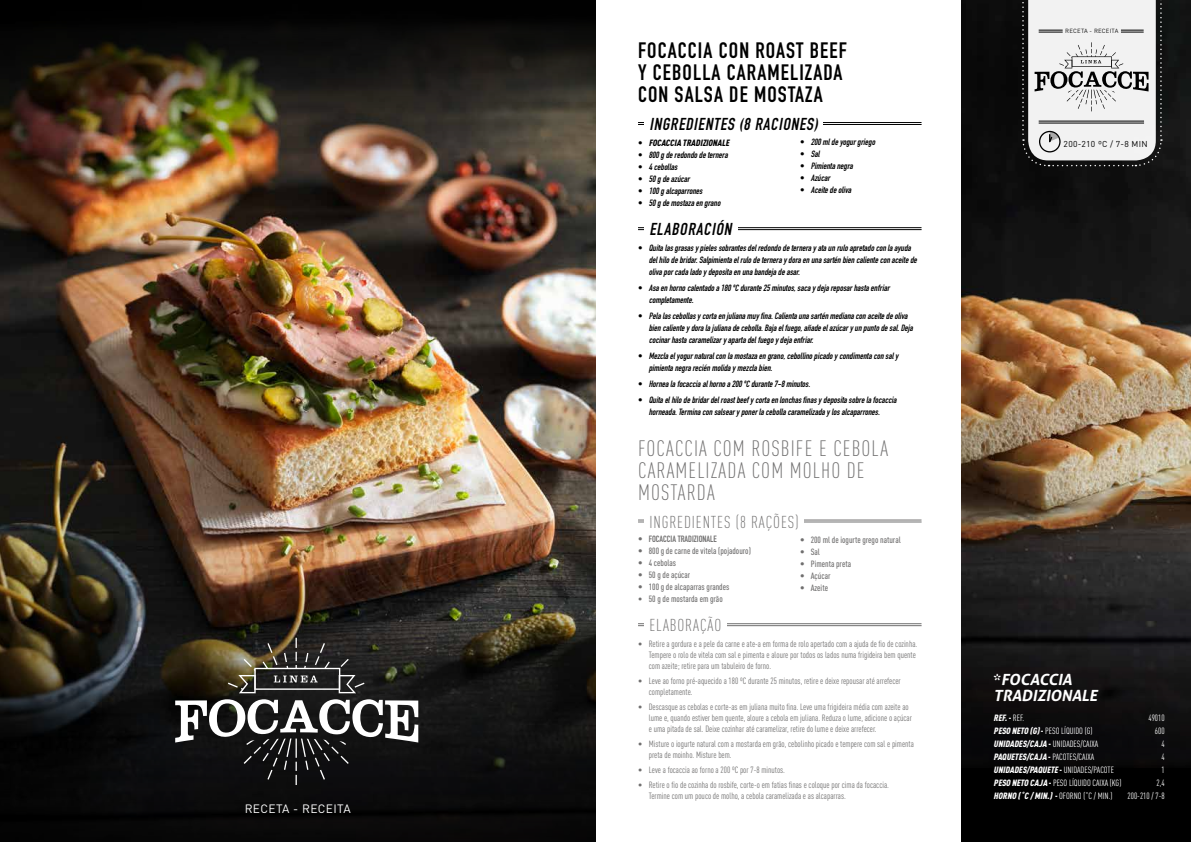
<style>
.page{position:relative;width:1191px;height:842px;background:#fff}
.page>*{position:absolute;margin:0;border:0;box-sizing:border-box;transform-origin:0 0}
.t1{font:700 22px/22px "DIN Condensed";letter-spacing:.05em;color:#000}
.t2{font:300 22px/22px "DIN Cond";letter-spacing:.05em;color:#706f6f}
.t3{font:italic 700 17px "DIN Condensed";color:#000}
.t4{font:300 17px "DIN Cond";letter-spacing:.05em;color:#706f6f}
.t5{font:italic 700 15.4px/16px "Aller";color:#fff}
.t6{font:12px "DIN";letter-spacing:.03em;color:#fff}
.t7{font:italic 700 9px/12px "DIN Condensed";color:#000}
.t8{font:9px/11px "DIN Cond";color:#706f6f}
.t9{font:500 9px "DIN Cond";color:#706f6f}
.t10{font:9px "DIN Cond";color:#fff}
.t11{font:italic 900 9px "DIN Cond";color:#fff}
.t12{font:700 9px "DIN Condensed";color:#706f6f}
.t13{font:italic 900 9px "DIN Cond";color:#000}
.t14{font:8.5px "DIN";letter-spacing:.03em;color:#000}
.t15{font:6px "DIN";letter-spacing:.03em;color:#000}
.s1{font-family:"DIN Condensed";font-weight:700;font-style:normal}
.s2{font-style:normal}
.s3{font-family:"DIN Condensed";font-weight:700}
.s4{font-weight:400}
.s5{font-weight:400;font-style:normal}
.s6{font-weight:900;font-style:italic}
.s7{font-weight:900}
</style>
<div class="page">
<img style="left:961px;top:0;width:230px;height:490px">
<img style="left:0;top:170px;width:595px;height:391px">
<img style="left:0;top:561px;width:595px;height:170px">
<img style="left:0;top:0;width:595px;height:170px">
<hr style="left:638px;top:623px;width:283px;height:1px;background:#706f6f">
<hr style="left:638px;top:625px;width:283px;height:1px;background:#706f6f">
<div style="left:644px;top:614px;width:82px;height:22px;background:#fff"></div>
<hr style="left:638px;top:520px;width:283px;height:1px;background:#706f6f">
<hr style="left:638px;top:522px;width:283px;height:1px;background:#706f6f">
<div style="left:644px;top:510px;width:160px;height:22px;background:#fff"></div>
<hr style="left:638px;top:227px;width:283px;height:1px;background:#000">
<hr style="left:638px;top:229px;width:283px;height:1px;background:#000">
<div style="left:644px;top:218px;width:94px;height:22px;background:#fff"></div>
<hr style="left:638px;top:122px;width:283px;height:1px;background:#000">
<hr style="left:638px;top:124px;width:283px;height:1px;background:#000">
<div style="left:644px;top:112px;width:178px;height:23px;background:#fff"></div>
<div style="left:0;top:731px;width:595px;height:111px;background:#0a090a"></div>
<svg style="left:961px;top:490px;width:230px;height:352px;background:#1c1916"></svg>
<svg style="left:1021px;top:0;width:141px;height:167px"></svg>
<svg style="left:175px;top:638px;width:243px;height:147px"></svg>
<h3 class="t6" style="left:245px;top:802px;width:108px">RECETA - RECEITA</h3>
<h1 class="t1" style="left:638px;top:39px;width:210px">FOCACCIA CON ROAST BEEF<br>Y CEBOLLA CARAMELIZADA<br>CON SALSA DE MOSTAZA</h1>
<h2 class="t3" style="left:649px;top:112px;width:174px">INGREDIENTES (8 RACIONES)</h2>
<p class="t13" style="left:638px;top:137px;width:95px"><span class="s1">•</span> FOCACCIA TRADIZIONALE</p>
<p class="t7" style="left:638px;top:148px;width:93px"><span class="s2">•</span> 800gderedondodeternera</p>
<p class="t7" style="left:638px;top:160px;width:43px"><span class="s2">•</span> 4cebollas</p>
<p class="t7" style="left:638px;top:172px;width:55px"><span class="s2">•</span> 50gdeazúcar</p>
<p class="t7" style="left:638px;top:184px;width:68px"><span class="s2">•</span> 100galcaparrones</p>
<p class="t7" style="left:638px;top:196px;width:86px"><span class="s2">•</span> 50gdemostazaengrano</p>
<p class="t7" style="left:800px;top:136px;width:79px"><span class="s2">•</span> 200mldeyogurgriego</p>
<p class="t7" style="left:800px;top:148px;width:23px"><span class="s2">•</span> Sal</p>
<p class="t7" style="left:800px;top:160px;width:57px"><span class="s2">•</span> Pimientanegra</p>
<p class="t7" style="left:800px;top:172px;width:34px"><span class="s2">•</span> Azúcar</p>
<p class="t7" style="left:800px;top:184px;width:55px"><span class="s2">•</span> Aceitedeoliva</p>
<h2 class="t3" style="left:649px;top:217px;width:87px">ELABORACIÓN</h2>
<p class="t7" style="left:649px;top:241px;width:272px;text-indent:-11px"><span class="s2">•</span> Quitalasgrasasypielessobrantesdelredondodeternerayataunruloapretadoconlaayuda delhilodebridar.Salpimientaelrulodeterneraydoraenunasarténbiencalienteconaceitede olivaporcadaladoydepositaenunabandejadeasar.</p>
<p class="t7" style="left:649px;top:281px;width:244px;text-indent:-11px"><span class="s2">•</span> Asaenhornocalentadoa180ºCdurante25minutos,sacaydejareposarhastaenfriar completamente.</p>
<p class="t7" style="left:649px;top:309px;width:268px;text-indent:-11px"><span class="s2">•</span> Pelalascebollasycortaenjulianamuyfina.Calientaunasarténmedianaconaceitedeoliva biencalienteydoralajulianadecebolla.Bajaelfuego,añadeelazúcaryunpuntodesal.Deja cocinarhastacaramelizaryapartadelfuegoydejaenfriar.</p>
<p class="t7" style="left:649px;top:349px;width:253px;text-indent:-11px"><span class="s2">•</span> Mezclaelyogurnaturalconlamostazaengrano,cebollinopicadoycondimentaconsaly pimientanegrareciénmolidaymezclabien.</p>
<p class="t7" style="left:638px;top:377px;width:176px"><span class="s2">•</span> Hornealafocacciaalhornoa200ºCdurante7-8minutos.</p>
<p class="t7" style="left:649px;top:393px;width:251px;text-indent:-11px"><span class="s2">•</span> Quitaelhilodebridardelroastbeefycortaenlonchasfinasydepositasobrelafocaccia horneada.Terminaconsalsearyponerlacebollacaramelizadaylosalcaparrones.</p>
<h1 class="t2" style="left:638px;top:438px;width:251px">FOCACCIA COM ROSBIFE E CEBOLA<br>CARAMELIZADA COM MOLHO DE<br>MOSTARDA</h1>
<h2 class="t4" style="left:649px;top:512px;width:151px">INGREDIENTES (8 RAÇÕES)</h2>
<p class="t12" style="left:638px;top:533px;width:80px">• FOCACCIA TRADIZIONALE</p>
<p class="t9" style="left:638px;top:546px;width:114px"><span class="s3">•</span> 800 g de carne de vitela (pojadouro)</p>
<p class="t9" style="left:638px;top:558px;width:40px"><span class="s3">•</span> 4 cebolas</p>
<p class="t9" style="left:638px;top:570px;width:54px"><span class="s3">•</span> 50 g de açúcar</p>
<p class="t9" style="left:638px;top:582px;width:93px"><span class="s3">•</span> 100 g de alcaparras grandes</p>
<p class="t9" style="left:638px;top:594px;width:86px"><span class="s4">•</span> 50 g de mostarda em grão</p>
<p class="t9" style="left:800px;top:535px;width:102px"><span class="s3">•</span> 200 ml de iogurte grego natural</p>
<p class="t9" style="left:800px;top:547px;width:21px"><span class="s3">•</span> Sal</p>
<p class="t9" style="left:800px;top:559px;width:53px"><span class="s3">•</span> Pimenta preta</p>
<p class="t9" style="left:800px;top:571px;width:32px"><span class="s3">•</span> Açúcar</p>
<p class="t9" style="left:800px;top:583px;width:30px"><span class="s3">•</span> Azeite</p>
<h2 class="t4" style="left:649px;top:616px;width:73px">ELABORAÇÃO</h2>
<p class="t8" style="left:649px;top:639px;width:270px;text-indent:-11px">• Retire a gordura e a pele da carne e ate-a em forma de rolo apertado com a ajuda de fio de cozinha.<br>Tempere o rolo de vitela com sal e pimenta e aloure por todos os lados numa frigideira bem quente com azeite; retire para um tabuleiro de forno.</p>
<p class="t8" style="left:649px;top:676px;width:253px;text-indent:-11px">• Leve ao forno pré-aquecido a 180 ºC durante 25 minutos, retire e deixe repousar até arrefecer completamente.</p>
<p class="t8" style="left:649px;top:702px;width:265px;text-indent:-11px">• Descasque as cebolas e corte-as em juliana muito fina. Leve uma frigideira média com azeite ao lume e, quando estiver bem quente, aloure a cebola em juliana. Reduza o lume, adicione o açúcar e uma pitada de sal. Deixe cozinhar até caramelizar, retire do lume e deixe arrefecer.</p>
<p class="t8" style="left:649px;top:739px;width:267px;text-indent:-11px">• Misture o iogurte natural com a mostarda em grão, cebolinho picado e tempere com sal e pimenta preta de moinho. Misture bem.</p>
<p class="t8" style="left:638px;top:765px;width:149px">• Leve a focaccia ao forno a 200 ºC por 7-8 minutos.</p>
<p class="t8" style="left:649px;top:780px;width:242px;text-indent:-11px">• Retire o fio de cozinha do rosbife, corte-o em fatias finas e coloque por cima da focaccia.<br>Termine com um pouco de molho, a cebola caramelizada e as alcaparras.</p>
<p class="t15" style="left:1065px;top:27px;width:55px">RECETA - RECEITA</p>
<p class="t14" style="left:1063px;top:138px;width:85px">200-210 ºC / 7-8 MIN</p>
<h3 class="t5" style="left:993px;top:671px;width:109px"><span class="s2">*</span> FOCACCIA<br>TRADIZIONALE</h3>
<p class="t11" style="left:993px;top:712px;width:32px">REF.<span class="s2">-</span> <span class="s5">R E F.</span></p>
<p class="t10" style="left:1148px;top:712px;width:18px">49010</p>
<p class="t10" style="left:993px;top:725px;width:100px"><span class="s6">PESO NETO (G)</span><span class="s7">-</span> PESO LÍQUIDO (G)</p>
<p class="t10" style="left:1155px;top:725px;width:11px">600</p>
<p class="t10" style="left:993px;top:738px;width:106px"><span class="s6">UNIDADES/CAJA</span> <span class="s7">-</span> UNIDADES/CAIXA</p>
<p class="t10" style="left:1161px;top:738px;width:5px">4</p>
<p class="t11" style="left:993px;top:751px;width:102px">PAQUETES/CAJA <span class="s2">-</span> <span class="s5">PACOTES/CAIXA</span></p>
<p class="t10" style="left:1161px;top:751px;width:5px">4</p>
<p class="t11" style="left:993px;top:764px;width:122px">UNIDADES/PAQUETE<span class="s2">-</span> <span class="s5">U N I D A D E S / P A C O T E</span></p>
<p class="t10" style="left:1161px;top:764px;width:5px">1</p>
<p class="t10" style="left:993px;top:777px;width:129px"><span class="s6">PESO NETO CAJA</span> <span class="s7">-</span> PESO LÍQUIDO CAIXA (KG)</p>
<p class="t10" style="left:1156px;top:777px;width:10px">2,4</p>
<p class="t10" style="left:993px;top:790px;width:120px"><span class="s6">HORNO (˚C /MIN.)</span> <span class="s7">-</span> OFORNO (˚C / MIN.)</p>
<p class="t10" style="left:1127px;top:790px;width:39px">200-210 / 7-8</p>
</div>
